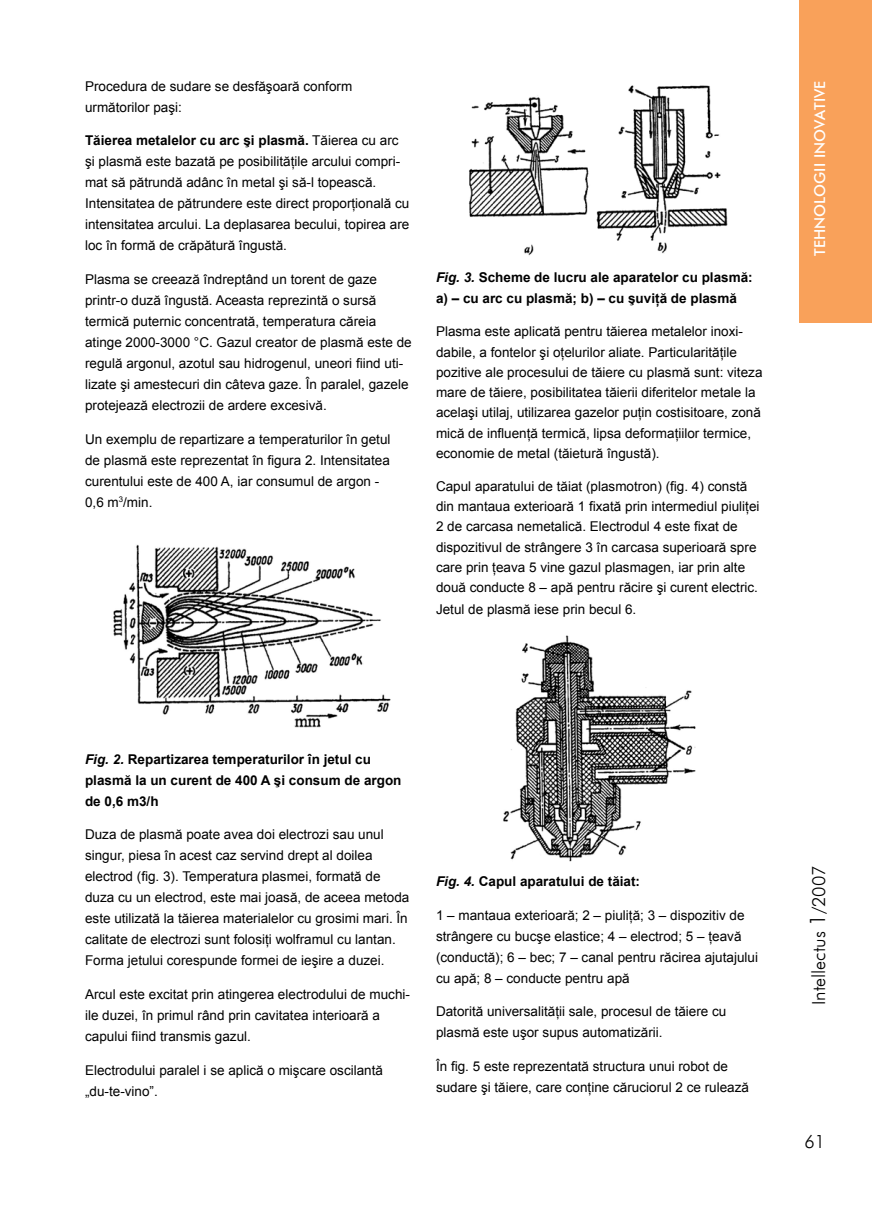
<style>
.page{position:relative;width:872px;height:1212px;background:#fff}
.page>*{position:absolute;margin:0;border:0;box-sizing:border-box;transform-origin:0 0}
.t1{font:18px "Futura AT Light";color:#000}
.t2{font:15px "Futura AT Medium";color:#fff}
.t3{font:13.5px/21px "Arial";color:#000}
.t4{font:700 13.5px/21px "Arial";color:#000}
.s1{font-weight:700}
.s2{font-style:italic}
.s3{font-size:21px}
</style>
<div class="page">
<div style="left:799px;top:0;width:73px;height:323px;background:#f9a15a"></div>
<img style="left:113px;top:544px;width:278px;height:184px">
<img style="left:469px;top:85px;width:259px;height:171px">
<img style="left:503px;top:635px;width:193px;height:227px">
<p class="t3" style="left:85px;top:76px;width:269px">Procedura de sudare se desfăşoară conform următorilor paşi:</p>
<p class="t3" style="left:85px;top:130px;width:326px"><span class="s1">Tăierea metalelor cu arc şi plasmă.</span> Tăierea cu arc şi plasmă este bazată pe posibilităţile arcului compri&shy;mat să pătrundă adânc în metal şi să-l topească.<br>Intensitatea de pătrundere este direct proporţională cu intensitatea arcului. La deplasarea becului, topirea are loc în formă de crăpătură îngustă.</p>
<p class="t3" style="left:85px;top:269px;width:328px">Plasma se creează îndreptând un torent de gaze printr-o duză îngustă. Aceasta reprezintă o sursă termică puternic concentrată, temperatura căreia atinge 2000-3000 °C. Gazul creator de plasmă este de regulă argonul, azotul sau hidrogenul, uneori fiind uti&shy;lizate şi amestecuri din câteva gaze. În paralel, gazele protejează electrozii de ardere excesivă.</p>
<p class="t3" style="left:85px;top:429px;width:307px">Un exemplu de repartizare a temperaturilor în getul de plasmă este reprezentat în figura 2. Intensitatea curentului este de 400 A, iar consumul de argon - 0,6 m<sup>3</sup>/min.</p>
<p class="t4" style="left:436px;top:268px;width:318px"><span class="s2">Fig. 3.</span> Scheme de lucru ale aparatelor cu plasmă: a) – cu arc cu plasmă; b) – cu şuviţă de plasmă</p>
<p class="t3" style="left:436px;top:322px;width:328px;line-height:20.2px">Plasma este aplicată pentru tăierea metalelor inoxi&shy;dabile, a fontelor şi oţelurilor aliate. Particularităţile pozitive ale procesului de tăiere cu plasmă sunt: viteza mare de tăiere, posibilitatea tăierii diferitelor metale la acelaşi utilaj, utilizarea gazelor puţin costisitoare, zonă mică de influenţă termică, lipsa deformaţiilor termice, economie de metal (tăietură îngustă).</p>
<p class="t3" style="left:436px;top:476px;width:325px;line-height:20.2px">Capul aparatului de tăiat (plasmotron) (fig. 4) constă din mantaua exterioară 1 fixată prin intermediul piuliţei 2 de carcasa nemetalică. Electrodul 4 este fixat de dispozitivul de strângere 3 în carcasa superioară spre care prin ţeava 5 vine gazul plasmagen, iar prin alte două conducte 8 – apă pentru răcire şi curent electric.</p>
<p class="t3" style="left:436px;top:599px;width:202px">Jetul de plasmă iese prin becul 6.</p>
<p class="t2" style="left:811px;top:255px;width:174px;rotate:-90deg">TEHNOLOGII INOVATIVE</p>
<p class="t4" style="left:85px;top:749px;width:318px"><span class="s2">Fig. 2.</span> Repartizarea temperaturilor în jetul cu plasmă la un curent de 400 A şi consum de argon de 0,6 m3/h</p>
<p class="t3" style="left:85px;top:824px;width:326px">Duza de plasmă poate avea doi electrozi sau unul singur, piesa în acest caz servind drept al doilea electrod (fig. 3). Temperatura plasmei, formată de duza cu un electrod, este mai joasă, de aceea metoda este utilizată la tăierea materialelor cu grosimi mari. În calitate de electrozi sunt folosiţi wolframul cu lantan.<br>Forma jetului corespunde formei de ieşire a duzei.</p>
<p class="t3" style="left:85px;top:984px;width:326px">Arcul este excitat prin atingerea electrodului de muchi&shy;ile duzei, în primul rând prin cavitatea interioară a capului fiind transmis gazul.</p>
<p class="t3" style="left:85px;top:1060px;width:299px">Electrodului paralel i se aplică o mişcare oscilantă „du-te-vino”.</p>
<p class="t4" style="left:436px;top:871px;width:206px"><span class="s2">Fig. 4.</span> Capul aparatului de tăiat:</p>
<p class="t3" style="left:436px;top:904px;width:323px">1 – mantaua exterioară; 2 – piuliţă; 3 – dispozitiv de strângere cu bucşe elastice; 4 – electrod; 5 – ţeavă (conductă); 6 – bec; 7 – canal pentru răcirea ajutajului cu apă; 8 – conducte pentru apă</p>
<p class="t3" style="left:436px;top:1001px;width:292px">Datorită universalităţii sale, procesul de tăiere cu plasmă este uşor supus automatizării.</p>
<p class="t3" style="left:436px;top:1056px;width:314px">În fig. 5 este reprezentată structura unui robot de sudare şi tăiere, care conţine căruciorul 2 ce rulează</p>
<h1 class="t1" style="left:808px;top:1005px;width:141px;rotate:-90deg">Intellectus <span class="s3">1</span>/2007</h1>
<h1 class="t1" style="left:804px;top:1131px;width:22px">61</h1>
</div>
